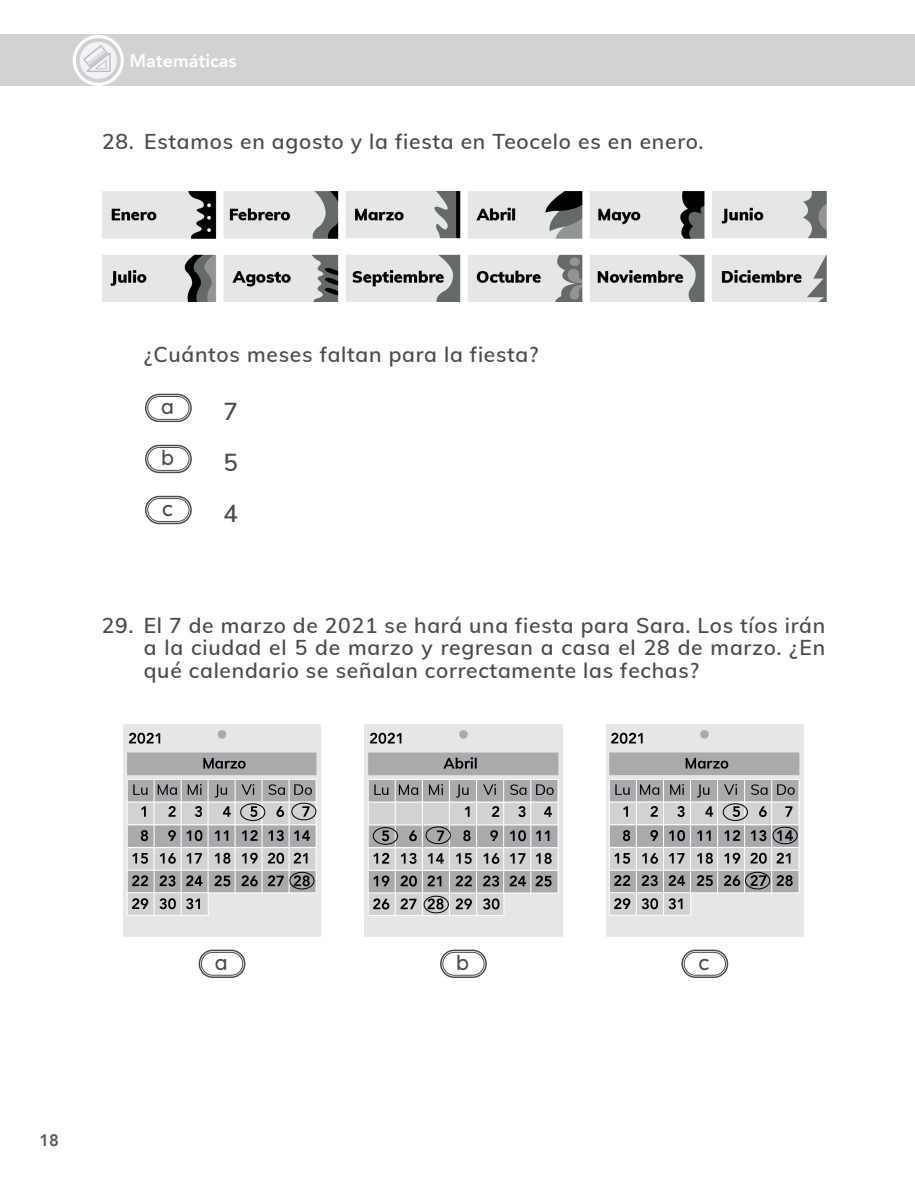
<style>
.page{position:relative;width:915px;height:1191px;background:#fff}
.page>*{position:absolute;margin:0;border:0;box-sizing:border-box;transform-origin:0 0}
.t1{font:600 24px "Muli";color:#4b4c4d}
.t2{font:600 21px/22.5px "Muli";letter-spacing:.035em;color:#4b4c4d;text-align:justify}
.t3{font:500 21px "Quicksand";color:#4b4c4d}
.t4{font:800 18px "Avenir";color:#fff}
.t5{font:800 16.5px "Avenir";color:#57585a}
</style>
<div class="page">
<div style="left:0;top:34px;width:914px;height:52px;background:#d1d2d4"></div>
<div style="left:73px;top:35px;width:51px;height:51px;background:#fff;border-radius:50%"></div>
<div style="left:76px;top:38px;width:45px;height:45px;background:#cfd0d2;border-radius:50%"></div>
<div style="left:80px;top:42px;width:37px;height:37px;background:#f2f3f4;border-radius:50%"></div>
<svg style="left:82px;top:44px;width:29px;height:29px"></svg>
<div style="left:145px;top:394px;width:47px;height:28px;border:2px solid #4b4c4d;border-radius:13px"></div>
<div style="left:147px;top:396px;width:42px;height:23px;border:1px solid #4b4c4d;border-radius:11px"></div>
<div style="left:145px;top:445px;width:47px;height:28px;border:2px solid #4b4c4d;border-radius:13px"></div>
<div style="left:147px;top:447px;width:42px;height:23px;border:1px solid #4b4c4d;border-radius:11px"></div>
<div style="left:145px;top:496px;width:47px;height:28px;border:2px solid #4b4c4d;border-radius:13px"></div>
<div style="left:147px;top:498px;width:42px;height:23px;border:1px solid #4b4c4d;border-radius:11px"></div>
<img style="left:102px;top:191px;width:724px;height:111px">
<img style="left:123px;top:724px;width:197px;height:212px">
<img style="left:364px;top:724px;width:198px;height:212px">
<img style="left:606px;top:724px;width:197px;height:212px">
<div style="left:198px;top:949px;width:47px;height:29px;border:2px solid #4b4c4d;border-radius:13px"></div>
<div style="left:201px;top:952px;width:42px;height:23px;border:1px solid #4b4c4d;border-radius:11px"></div>
<div style="left:440px;top:949px;width:46px;height:29px;border:2px solid #4b4c4d;border-radius:13px"></div>
<div style="left:442px;top:952px;width:42px;height:23px;border:1px solid #4b4c4d;border-radius:11px"></div>
<div style="left:681px;top:949px;width:47px;height:29px;border:2px solid #4b4c4d;border-radius:13px"></div>
<div style="left:683px;top:952px;width:42px;height:23px;border:1px solid #4b4c4d;border-radius:11px"></div>
<p class="t4" style="left:129px;top:46px;width:109px">Matemáticas</p>
<p class="t2" style="left:102px;top:129px;width:602px">28. Estamos en agosto y la fiesta en Teocelo es en enero.</p>
<p class="t2" style="left:144px;top:342px;width:395px">¿Cuántos meses faltan para la fiesta?</p>
<p class="t3" style="left:161px;top:389px;width:14px">a</p>
<p class="t1" style="left:223px;top:394px;width:16px">7</p>
<p class="t3" style="left:161px;top:440px;width:14px">b</p>
<p class="t1" style="left:223px;top:445px;width:16px">5</p>
<p class="t3" style="left:162px;top:491px;width:12px">c</p>
<p class="t1" style="left:223px;top:496px;width:16px">4</p>
<p class="t2" style="left:144px;top:613px;width:682px;text-indent:-42px">29. El 7 de marzo de 2021 se hará una fiesta para Sara. Los tíos irán a la ciudad el 5 de marzo y regresan a casa el 28 de marzo. ¿En qué calendario se señalan correctamente las fechas?</p>
<p class="t5" style="left:39px;top:1127px;width:21px">18</p>
<p class="t3" style="left:215px;top:945px;width:14px">a</p>
<p class="t3" style="left:456px;top:945px;width:14px">b</p>
<p class="t3" style="left:698px;top:945px;width:12px">c</p>
</div>
